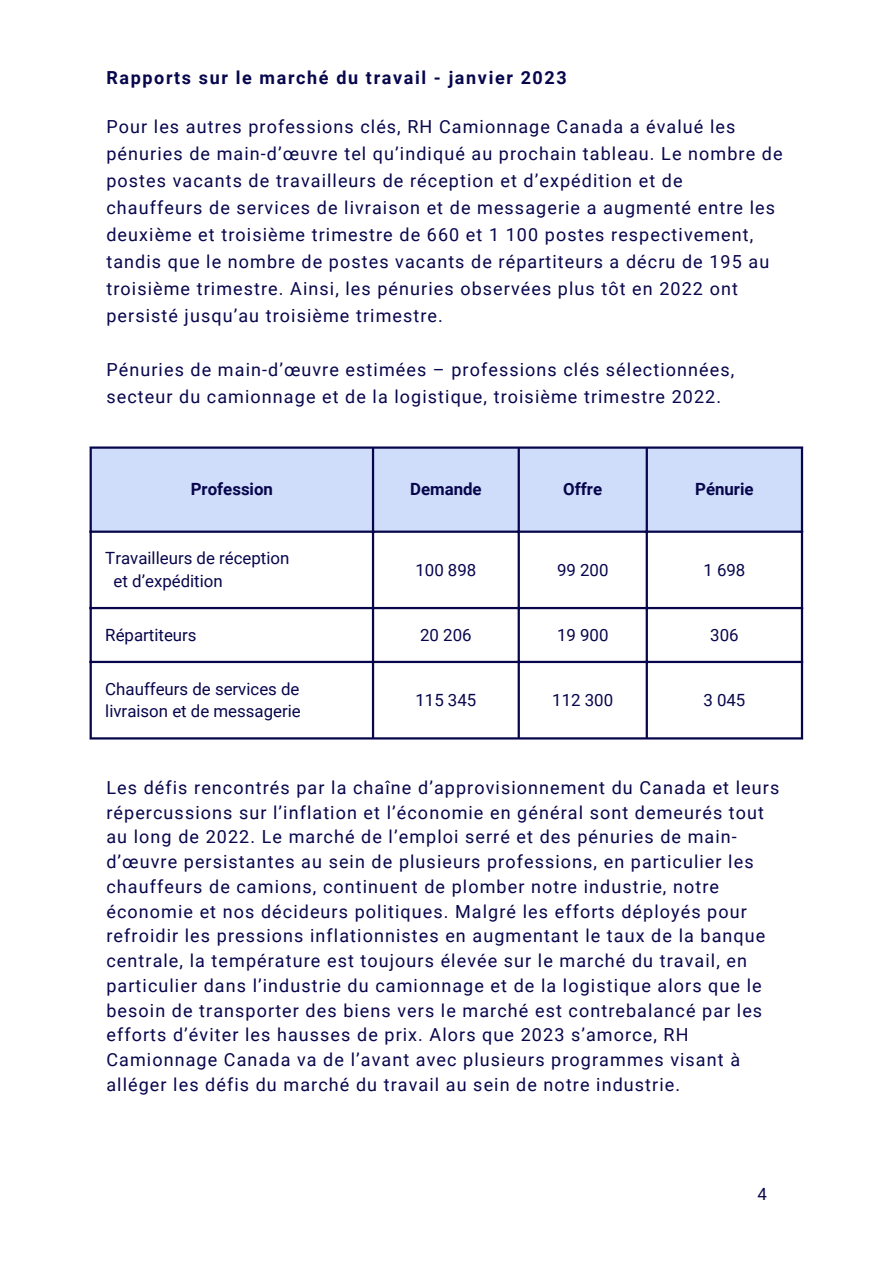
<style>
.page{position:relative;width:893px;height:1264px;background:#fff}
.page>*{position:absolute;margin:0;border:0;box-sizing:border-box;transform-origin:0 0}
.t1{font:18px/24.8px "Roboto";letter-spacing:.06em;color:#07064c}
.t2{font:700 18px "Roboto";letter-spacing:.09em;color:#07064c}
.t3{font:16.8px/22.5px "Roboto";color:#07064c}
.t4{font:700 16.8px "Roboto";color:#07064c}
</style>
<div class="page">
<div style="left:92px;top:449px;width:708px;height:81px;background:#cfddfa"></div>
<hr style="left:90px;top:449px;width:2px;height:288px;background:#07064c">
<hr style="left:372px;top:449px;width:2px;height:288px;background:#07064c">
<hr style="left:517px;top:449px;width:3px;height:288px;background:#07064c">
<hr style="left:645px;top:449px;width:3px;height:288px;background:#07064c">
<hr style="left:800px;top:449px;width:3px;height:288px;background:#07064c">
<hr style="left:90px;top:446px;width:713px;height:3px;background:#07064c">
<hr style="left:90px;top:530px;width:713px;height:3px;background:#07064c">
<hr style="left:90px;top:607px;width:713px;height:2px;background:#07064c">
<hr style="left:90px;top:660px;width:713px;height:3px;background:#07064c">
<hr style="left:90px;top:737px;width:713px;height:2px;background:#07064c">
<p class="t2" style="left:106px;top:68px;width:462px">Rapports sur le marché du travail - janvier 2023</p>
<p class="t1" style="left:106px;top:113px;width:677px;line-height:27px">Pour les autres professions clés, RH Camionnage Canada a évalué les pénuries de main-d’œuvre tel qu’indiqué au prochain tableau. Le nombre de postes vacants de travailleurs de réception et d’expédition et de chauffeurs de services de livraison et de messagerie a augmenté entre les deuxième et troisième trimestre de 660 et 1 100 postes respectivement, tandis que le nombre de postes vacants de répartiteurs a décru de 195 au troisième trimestre. Ainsi, les pénuries observées plus tôt en 2022 ont persisté jusqu’au troisième trimestre.</p>
<p class="t1" style="left:106px;top:356px;width:629px;line-height:27px">Pénuries de main-d’œuvre estimées – professions clés sélectionnées, secteur du camionnage et de la logistique, troisième trimestre 2022.</p>
<p class="t4" style="left:191px;top:479px;width:84px">Profession</p>
<p class="t4" style="left:410px;top:479px;width:73px">Demande</p>
<p class="t4" style="left:563px;top:479px;width:40px">Offre</p>
<p class="t4" style="left:695px;top:479px;width:60px">Pénurie</p>
<p class="t3" style="left:114px;top:547px;width:177px;text-indent:-8px">Travailleurs de réception et d’expédition</p>
<p class="t3" style="left:415px;top:558px;width:62px">100 898</p>
<p class="t3" style="left:557px;top:558px;width:53px">99 200</p>
<p class="t3" style="left:703px;top:558px;width:43px">1 698</p>
<p class="t3" style="left:105px;top:623px;width:93px">Répartiteurs</p>
<p class="t3" style="left:420px;top:623px;width:53px">20 206</p>
<p class="t3" style="left:557px;top:623px;width:53px">19 900</p>
<p class="t3" style="left:710px;top:623px;width:30px">306</p>
<p class="t3" style="left:105px;top:677px;width:197px">Chauffeurs de services de livraison et de messagerie</p>
<p class="t3" style="left:415px;top:688px;width:62px">115 345</p>
<p class="t3" style="left:552px;top:688px;width:62px">112 300</p>
<p class="t3" style="left:703px;top:688px;width:43px">3 045</p>
<p class="t1" style="left:106px;top:775px;width:674px">Les défis rencontrés par la chaîne d’approvisionnement du Canada et leurs répercussions sur l’inflation et l’économie en général sont demeurés tout au long de 2022. Le marché de l’emploi serré et des pénuries de main&shy;d’œuvre persistantes au sein de plusieurs professions, en particulier les chauffeurs de camions, continuent de plomber notre industrie, notre économie et nos décideurs politiques. Malgré les efforts déployés pour refroidir les pressions inflationnistes en augmentant le taux de la banque centrale, la température est toujours élevée sur le marché du travail, en particulier dans l’industrie du camionnage et de la logistique alors que le besoin de transporter des biens vers le marché est contrebalancé par les efforts d’éviter les hausses de prix. Alors que 2023 s’amorce, RH Camionnage Canada va de l’avant avec plusieurs programmes visant à alléger les défis du marché du travail au sein de notre industrie.</p>
<p class="t3" style="left:757px;top:1182px;width:11px">4</p>
</div>
